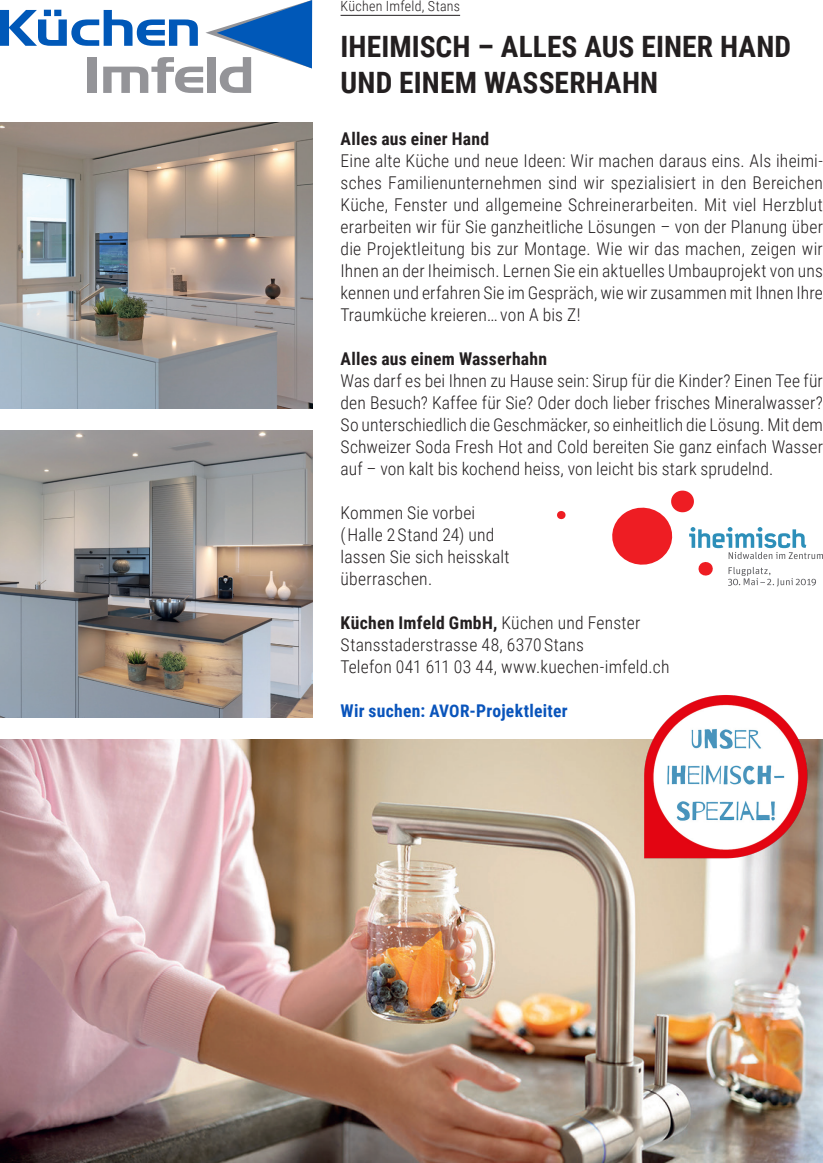
<style>
.page{position:relative;width:823px;height:1163px;background:#fff}
.page>*{position:absolute;margin:0;border:0;box-sizing:border-box;transform-origin:0 0}
.Haupttitel{font:700 29.4px/36px "Roboto Condensed";letter-spacing:.005em;color:#231f20}
.Grundtext{font:300 17.6px/22px "Roboto Condensed";letter-spacing:.01em;color:#231f20;text-align:justify}
.Grundtext-2{font:700 17.6px "Roboto Condensed";letter-spacing:.015em;color:#231f20}
.Grundtext-3{font:700 17.6px "Roboto Condensed";letter-spacing:.015em;color:#0954bb}
.Obertitel{font:300 14px "Roboto Condensed";letter-spacing:.02em;color:#231f20}
.s1{font-size:30px}
.s2{font-weight:300}
.s3{font-size:17.2px}
</style>
<div class="page">
<hr style="left:340px;top:15px;width:120px;height:1px;background:#231f20">
<svg style="left:0;top:0;width:312px;height:93px"></svg>
<img style="left:0;top:122px;width:312px;height:287px">
<img style="left:0;top:431px;width:312px;height:286px">
<img style="left:0;top:739px;width:822px;height:423px">
<img style="left:641px;top:695px;width:167px;height:165px">
<svg style="left:557px;top:511px;width:8px;height:8px"></svg>
<svg style="left:612px;top:490px;width:210px;height:96px"></svg>
<p class="Obertitel" style="left:340px;top:-4px;width:121px">Küchen Imfeld, Stans</p>
<p class="Haupttitel" style="left:340px;top:27px;width:452px">IHEIMISCH <span class="s1">–</span> ALLES AUS EINER HAND<br>UND EINEM WASSERHAHN</p>
<p class="Grundtext-2" style="left:340px;top:126px;width:150px">Alles aus einer Hand</p>
<p class="Grundtext" style="left:340px;top:149px;width:483px">Eine alte Küche und neue Ideen: Wir machen daraus eins. Als iheimi&shy;sches Familienunternehmen sind wir spezialisiert in den Bereichen Küche, Fenster und allgemeine Schreinerarbeiten. Mit viel Herzblut erarbeiten wir für Sie ganzheitliche Lösungen – von der Planung über die Projektleitung bis zur Montage. Wie wir das machen, zeigen wir Ihnen an der Iheimisch. Lernen Sie ein aktuelles Umbauprojekt von uns kennen und erfahren Sie im Gespräch, wie wir zusammen mit Ihnen Ihre Traumküche kreieren... von A bis Z!</p>
<p class="Grundtext-2" style="left:340px;top:346px;width:208px">Alles aus einem Wasserhahn</p>
<p class="Grundtext" style="left:340px;top:369px;width:483px">Was darf es bei Ihnen zu Hause sein: Sirup für die Kinder? Einen Tee für den Besuch? Kaffee für Sie? Oder doch lieber frisches Mineralwasser?<br>So unterschiedlich die Geschmäcker, so einheitlich die Lösung. Mit dem Schweizer Soda Fresh Hot and Cold bereiten Sie ganz einfach Wasser auf – von kalt bis kochend heiss, von leicht bis stark sprudelnd.</p>
<p class="Grundtext" style="left:340px;top:501px;width:136px">Kommen Sie vorbei</p>
<p class="Grundtext" style="left:340px;top:523px;width:155px">(Halle 2 Stand 24) und</p>
<p class="Grundtext" style="left:340px;top:545px;width:170px">lassen Sie sich heisskalt</p>
<p class="Grundtext" style="left:340px;top:567px;width:93px">überraschen.</p>
<p class="Grundtext-2" style="left:340px;top:610px;width:301px">Küchen Imfeld GmbH, <span class="s2">Küchen und Fenster</span></p>
<p class="Grundtext" style="left:340px;top:633px;width:245px">Stansstaderstrasse 48, 6370 Stans</p>
<p class="Grundtext" style="left:340px;top:655px;width:330px">Telefon 041 611 03 44, www.kuechen-imfeld.ch</p>
<p class="Grundtext-3" style="left:340px;top:698px;width:228px">Wir suchen: <span class="s3">AVOR</span>-Projektleiter</p>
</div>
